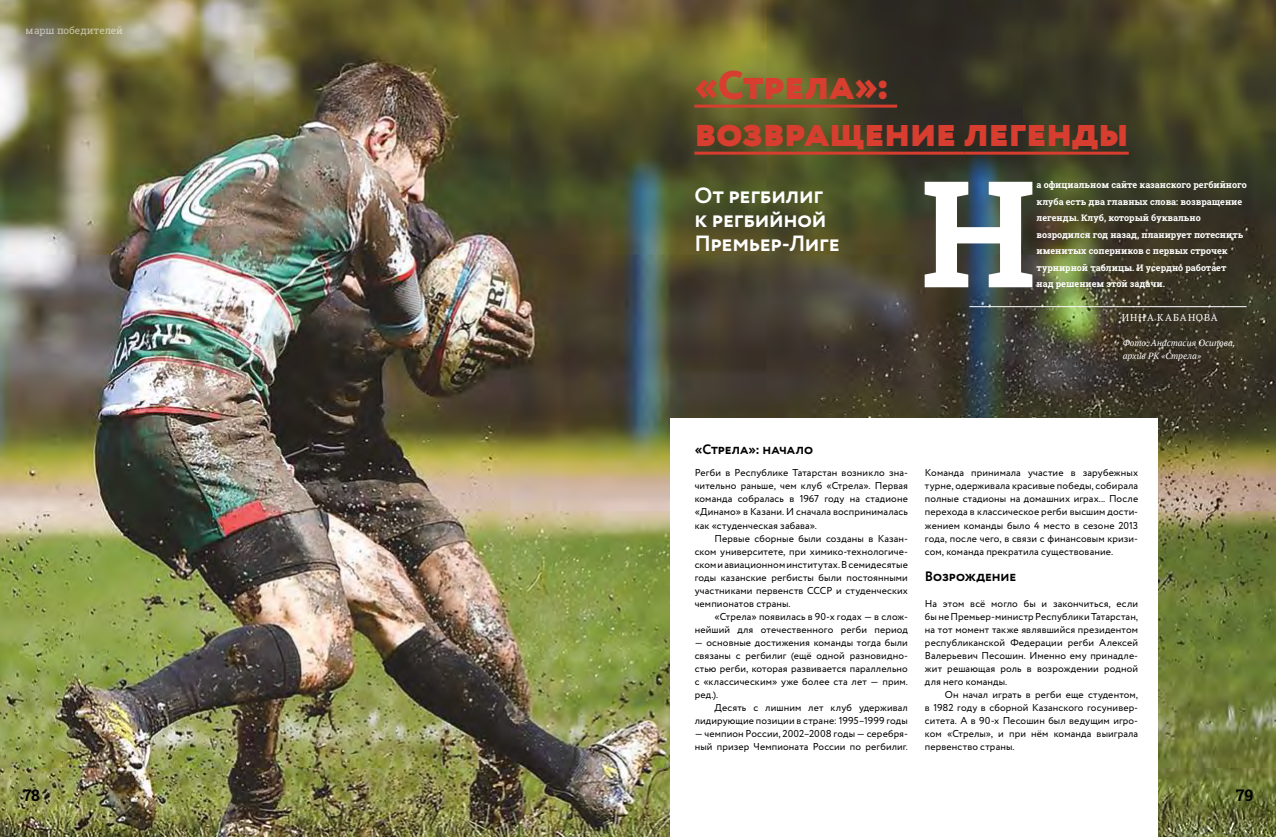
<style>
.page{position:relative;width:1276px;height:837px;background:#fff}
.page>*{position:absolute;margin:0;border:0;box-sizing:border-box;transform-origin:0 0}
.t1{font:700 148.3px "Roboto Slab";color:#fff}
.t2{font:800 40px/47px "Circe";letter-spacing:-.01em;color:#d83e2f}
.t3{font:700 22px/24px "Circe";letter-spacing:-.015em;color:#fff}
.t4{font:700 16px "Roboto Slab";color:#000}
.t5{font:700 13.6px "Circe";letter-spacing:.06em;color:#000}
.t6{font:10px/13px "Circe";letter-spacing:.01em;color:#000;text-align:justify}
.t7{font:10px "Roboto Slab";letter-spacing:-.005em;color:#fff}
.t8{font:10px "PT Serif";letter-spacing:.11em;color:#fff}
.t9{font:700 9px/16.5px "Roboto Slab";color:#fff}
.t10{font:italic 9px/13px "PT Serif";color:#fff}
</style>
<div class="page">
<img style="left:0;top:0;width:1276px;height:836px">
<hr style="left:694px;top:105px;width:203px;height:3px;background:#d83e2f">
<hr style="left:694px;top:152px;width:270px;height:3px;background:#d83e2f">
<hr style="left:964px;top:152px;width:164px;height:3px;background:#d83e2f">
<hr style="left:969px;top:306px;width:277px;height:1px;background:#fff">
<div style="left:670px;top:418px;width:488px;height:418px;background:#fff"></div>
<p class="t7" style="left:26px;top:24px;width:99px">марш победителей</p>
<h2 class="t2" style="left:694px;top:64px;width:436px">«Стрела»: возвращение легенды</h2>
<h3 class="t3" style="left:694px;top:185px;width:147px">От регбилиг к регбийной<br>Премьер-Лиге</h3>
<h1 class="t1" style="left:920px;top:132px;width:117px">Н</h1>
<p class="t9" style="left:1036px;top:176px;width:212px">а официальном сайте казанского регбийного клуба есть два главных слова: возвращение легенды. Клуб, который буквально возродился год назад, планирует потеснить именитых соперников с первых строчек турнирной таблицы. И усердно работает<br>над решением этой задачи.</p>
<p class="t8" style="left:1121px;top:310px;width:98px">ИННА КАБАНОВА</p>
<p class="t10" style="left:1122px;top:336px;width:114px">Фото: Анастасия Осипова, архив РК «Стрела»</p>
<h3 class="t5" style="left:694px;top:439px;width:120px">«Стрела»: начало</h3>
<p class="t6" style="left:694px;top:466px;width:215px">Регби в Республике Татарстан возникло зна&shy;чительно раньше, чем клуб «Стрела». Первая команда собралась в 1967 году на стадионе «Динамо» в Казани. И сначала воспринималась как «студенческая забава».</p>
<p class="t6" style="left:694px;top:531px;width:215px;text-indent:20px">Первые сборные были созданы в Казан&shy;ском университете, при химико-технологиче&shy;ском и авиационном институтах. В семидесятые годы казанские регбисты были постоянными участниками первенств СССР и студенческих чемпионатов страны.</p>
<p class="t6" style="left:694px;top:609px;width:215px;text-align:right">«Стрела» появилась в 90-х годах — в слож&shy;нейший для отечественного регби период</p>
<p class="t6" style="left:694px;top:635px;width:215px">— основные достижения команды тогда были связаны с регбилиг (ещё одной разновидно&shy;стью регби, которая развивается параллельно с «классическим» уже более ста лет — прим. ред.).</p>
<p class="t6" style="left:694px;top:700px;width:215px;text-align:right">Десять с лишним лет клуб удерживал лидирующие позиции в стране: 1995–1999 годы</p>
<p class="t6" style="left:694px;top:726px;width:215px">— чемпион России, 2002–2008 годы — серебря&shy;ный призер Чемпионата России по регбилиг.</p>
<p class="t6" style="left:925px;top:466px;width:215px">Команда принимала участие в зарубежных турне, одерживала красивые победы, собирала полные стадионы на домашних играх... После перехода в классическое регби высшим дости&shy;жением команды было 4 место в сезоне 2013 года, после чего, в связи с финансовым кризи&shy;сом, команда прекратила существование.</p>
<h3 class="t5" style="left:925px;top:567px;width:93px">Возрождение</h3>
<p class="t6" style="left:925px;top:596px;width:215px">На этом всё могло бы и закончиться, если бы не Премьер-министр Республики Татарстан, на тот момент также являвшийся президентом республиканской Федерации регби Алексей Валерьевич Песошин. Именно ему принадле&shy;жит решающая роль в возрождении родной для него команды.</p>
<p class="t6" style="left:925px;top:687px;width:215px;text-indent:20px">Он начал играть в регби еще студентом, в 1982 году в сборной Казанского госунивер&shy;ситета. А в 90-х Песошин был ведущим игро&shy;ком «Стрелы», и при нём команда выиграла первенство страны.</p>
<h3 class="t4" style="left:23px;top:783px;width:19px">78</h3>
<h3 class="t4" style="left:1235px;top:783px;width:19px">79</h3>
</div>
